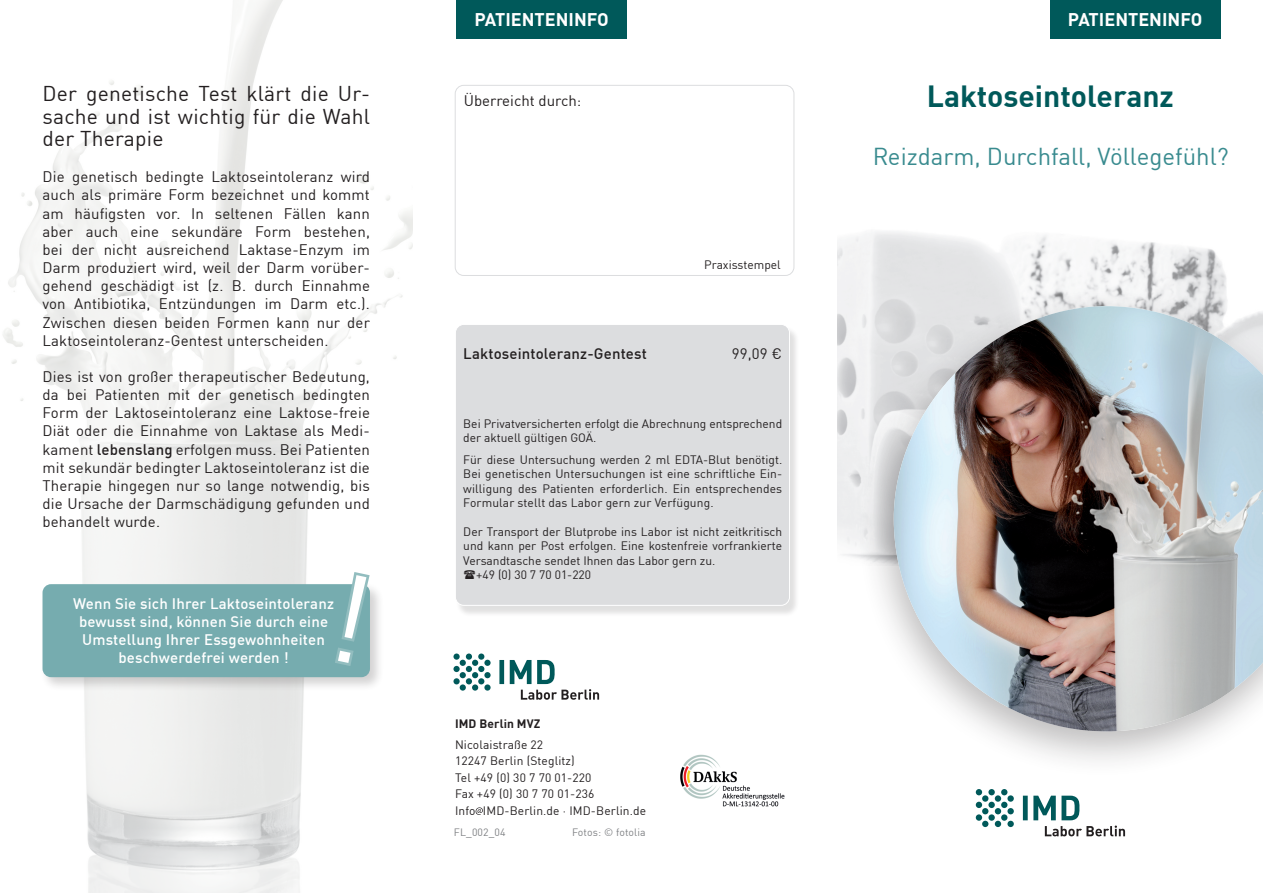
<style>
.page{position:relative;width:1263px;height:893px;background:#fff}
.page>*{position:absolute;margin:0;border:0;box-sizing:border-box;transform-origin:0 0}
.t1{font:700 30px "DIN Pro";color:#00595a}
.t2{font:24px "DIN Pro";color:#398b8f}
.t3{font:21px/22.5px "DIN Pro";letter-spacing:.01em;color:#231f20;text-align:justify}
.t4{font:700 18px "DIN Pro";color:#fff}
.t5{font:15px/18.1px "DIN Pro";letter-spacing:.01em;color:#231f20;text-align:justify}
.t6{font:500 15px/18.1px "DIN Pro";letter-spacing:.01em;color:#fff;text-align:center}
.t7{font:500 15px "DIN Pro";letter-spacing:.01em;color:#231f20}
.t8{font:12px/16.5px "DIN Pro";color:#231f20}
.t9{font:700 12px "DIN Pro";letter-spacing:.01em;color:#231f20}
.t10{font:10.5px "DIN Pro";letter-spacing:.01em;color:#808285}
.s1{font-weight:500}
</style>
<div class="page">
<img style="left:838px;top:232px;width:388px;height:326px">
<div style="left:455px;top:85px;width:339px;height:191px;border:1px solid #dcdddf;border-radius:9px"></div>
<div style="left:857px;top:288px;width:406px;height:491px;background:#231f20;opacity:.3"></div>
<img style="left:894px;top:306px;width:369px;height:425px">
<div style="left:456px;top:0;width:171px;height:38px;background:#00595a"></div>
<div style="left:1050px;top:0;width:170px;height:38px;background:#00595a"></div>
<svg style="left:476px;top:807px;width:7px;height:8px"></svg>
<img style="left:680px;top:754px;width:105px;height:53px">
<svg style="left:499px;top:660px;width:100px;height:40px"></svg>
<svg style="left:453px;top:653px;width:38px;height:38px"></svg>
<svg style="left:1023px;top:796px;width:102px;height:40px"></svg>
<svg style="left:976px;top:789px;width:38px;height:38px"></svg>
<img style="left:3px;top:0;width:409px;height:893px">
<div style="left:455px;top:326px;width:345px;height:291px;background:#231f20;opacity:.14"></div>
<div style="left:455px;top:324px;width:334px;height:281px;background:#dcdddf;border-radius:9px"></div>
<div style="left:455px;top:324px;width:335px;height:282px;border:1px solid #fff;border-radius:9px"></div>
<div style="left:40px;top:582px;width:344px;height:109px;background:#231f20;opacity:.2"></div>
<div style="left:43px;top:584px;width:327px;height:93px;background:#76acaf;border-radius:9px"></div>
<svg style="left:338px;top:575px;width:29px;height:11px"></svg>
<h3 class="t3" style="left:43px;top:81px;width:329px">Der genetische Test klärt die Ur&shy;sache und ist wichtig für die Wahl der Therapie</h3>
<p class="t5" style="left:43px;top:167px;width:329px">Die genetisch bedingte Laktoseintoleranz wird auch als primäre Form bezeichnet und kommt am häufigsten vor. In seltenen Fällen kann aber auch eine sekundäre Form bestehen, bei der nicht ausreichend Laktase-Enzym im Darm produziert wird, weil der Darm vorüber&shy;gehend geschädigt ist (z. B. durch Einnahme von Antibiotika, Entzündungen im Darm etc.).<br>Zwischen diesen beiden Formen kann nur der Laktoseintoleranz-Gentest unterscheiden.</p>
<p class="t5" style="left:43px;top:367px;width:329px">Dies ist von großer therapeutischer Bedeutung, da bei Patienten mit der genetisch bedingten Form der Laktoseintoleranz eine Laktose-freie Diät oder die Einnahme von Laktase als Medi&shy;kament <span class="s1">lebenslang</span> erfolgen muss. Bei Patienten mit sekundär bedingter Laktoseintoleranz ist die Therapie hingegen nur so lange notwendig, bis die Ursache der Darmschädigung gefunden und behandelt wurde.</p>
<p class="t6" style="left:73px;top:593px;width:262px">Wenn Sie sich Ihrer Laktoseintoleranz bewusst sind, können Sie durch eine Umstellung Ihrer Essgewohnheiten beschwerdefrei werden !</p>
<p class="t4" style="left:474px;top:5px;width:136px">PATIENTENINFO</p>
<p class="t4" style="left:1068px;top:5px;width:136px">PATIENTENINFO</p>
<p class="t5" style="left:464px;top:91px;width:119px">Überreicht durch:</p>
<p class="t8" style="left:704px;top:255px;width:78px">Praxisstempel</p>
<p class="t7" style="left:463px;top:342px;width:185px">Laktoseintoleranz-Gentest</p>
<p class="t5" style="left:732px;top:343px;width:52px">99,09 €</p>
<p class="t8" style="left:463px;top:415px;width:320px;line-height:14.4px">Bei Privatversicherten erfolgt die Abrechnung entsprechend der aktuell gültigen GOÄ.</p>
<p class="t8" style="left:463px;top:451px;width:320px;line-height:14.4px;text-align:justify">Für diese Untersuchung werden 2 ml EDTA-Blut benötigt.<br>Bei genetischen Untersuchungen ist eine schriftliche Ein&shy;willigung des Patienten erforderlich. Ein entsprechendes Formular stellt das Labor gern zur Verfügung.</p>
<p class="t8" style="left:463px;top:522px;width:320px">Der Transport der Blutprobe ins Labor ist nicht zeitkritisch</p>
<p class="t8" style="left:463px;top:537px;width:320px">und kann per Post erfolgen. Eine kostenfreie vorfrankierte</p>
<p class="t8" style="left:463px;top:551px;width:254px">Versandtasche sendet Ihnen das Labor gern zu.</p>
<p class="t8" style="left:476px;top:566px;width:116px">+49 (0) 30 7 70 01-220</p>
<p class="t9" style="left:455px;top:714px;width:87px">IMD Berlin MVZ</p>
<p class="t8" style="left:455px;top:735px;width:193px">Nicolaistraße 22<br>12247 Berlin (Steglitz)<br>Tel +49 (0) 30 7 70 01-220<br>Fax +49 (0) 30 7 70 01-236<br>Info IMD-Berlin.de · IMD-Berlin.de</p>
<p class="t10" style="left:454px;top:825px;width:53px">FL_002_04</p>
<p class="t10" style="left:572px;top:825px;width:75px">Fotos: © fotolia</p>
<h1 class="t1" style="left:927px;top:72px;width:249px">Laktoseintoleranz</h1>
<h2 class="t2" style="left:873px;top:138px;width:357px">Reizdarm, Durchfall, Völlegefühl?</h2>
</div>
